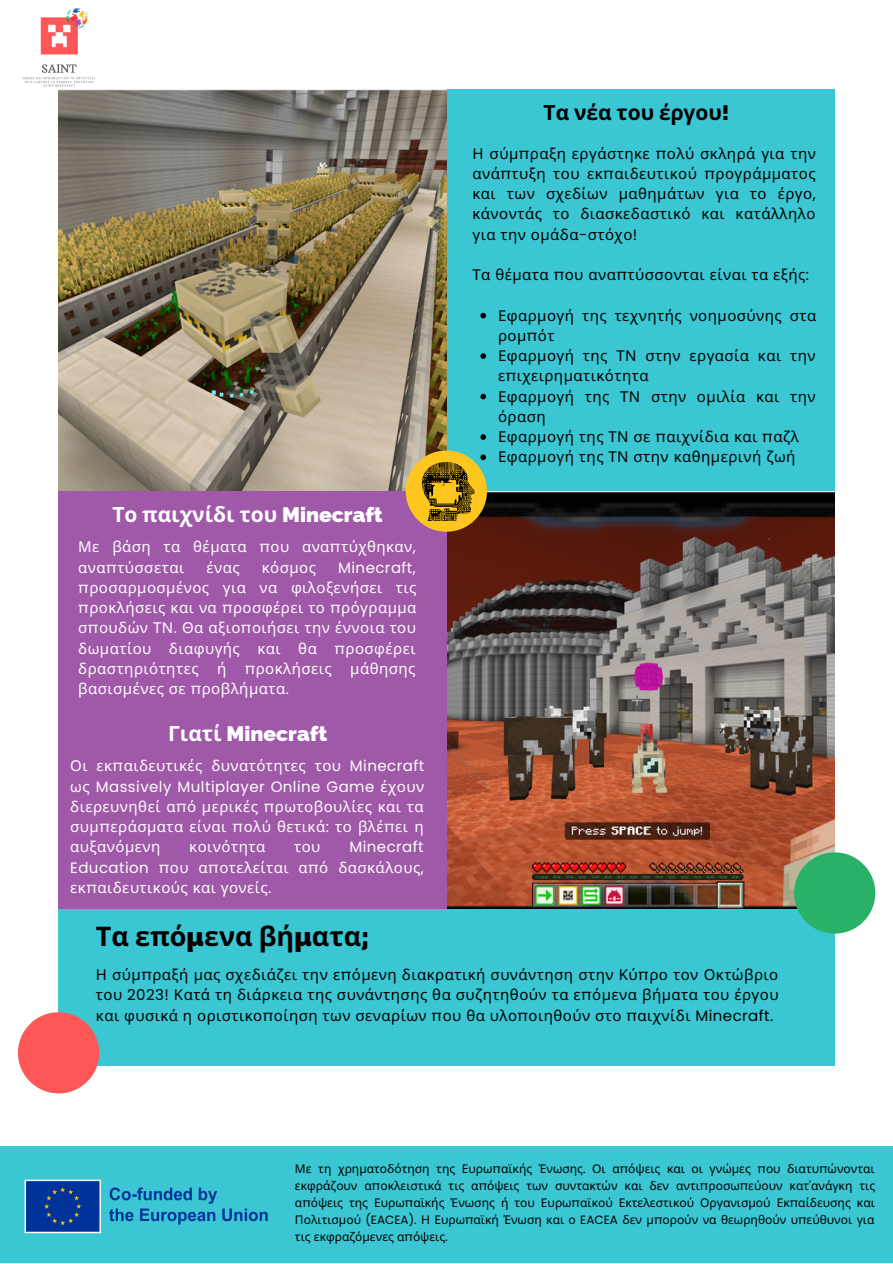
<style>
.page{position:relative;width:893px;height:1264px;background:#fff}
.page>*{position:absolute;margin:0;border:0;box-sizing:border-box;transform-origin:0 0}
.t1{font:700 27px "Noto Sans";color:#000}
.t2{font:700 21px "Noto Sans";color:#fff}
.t3{font:700 21px "Noto Sans";color:#000}
.t4{font:800 21px "Raleway";color:#fff}
.t5{font:15px/20.2px "Noto Sans";letter-spacing:.03em;color:#000}
.t6{font:15px/20.2px "Noto Sans";letter-spacing:.03em;color:#fff;text-align:justify}
.t7{font:12px/17px "Noto Sans";color:#000;text-align:justify}
.s1{font-family:"Raleway";font-weight:800}
.s2{font-family:"Poppins"}
.s3{font-family:"Noto Sans";font-weight:700}
</style>
<div class="page">
<div style="left:59px;top:908px;width:775px;height:157px;background:#3ac7d3"></div>
<img style="left:446px;top:491px;width:388px;height:417px">
<div style="left:59px;top:491px;width:387px;height:417px;background:#a058a9"></div>
<img style="left:59px;top:89px;width:388px;height:402px">
<div style="left:447px;top:89px;width:387px;height:402px;background:#3ac7d3"></div>
<div style="left:794px;top:852px;width:81px;height:81px;background:#29b167;border-radius:50%"></div>
<div style="left:405px;top:450px;width:82px;height:81px;background:#ffc61f;border-radius:50%"></div>
<div style="left:18px;top:1012px;width:81px;height:81px;background:#ff5757;border-radius:50%"></div>
<img style="left:22px;top:7px;width:105px;height:107px">
<div style="left:0;top:1146px;width:892px;height:116px;background:#3ac7d3"></div>
<img style="left:423px;top:462px;width:51px;height:58px">
<img style="left:24px;top:1179px;width:244px;height:55px">
<svg style="left:480px;top:313px;width:6px;height:5px"></svg>
<svg style="left:480px;top:353px;width:6px;height:6px"></svg>
<svg style="left:480px;top:394px;width:6px;height:5px"></svg>
<svg style="left:480px;top:434px;width:6px;height:6px"></svg>
<svg style="left:480px;top:454px;width:6px;height:6px"></svg>
<p class="t3" style="left:543px;top:97px;width:187px">Τα νέα του έργου<span class="s1">!</span></p>
<p class="t5" style="left:472px;top:143px;width:345px;text-align:justify">Η σύμ<span class="s2">π</span>ραξη εργάστηκε <span class="s2">π</span>ολύ σκληρά για την ανά<span class="s2">π</span>τυξη του εκ<span class="s2">π</span>αιδευτικού <span class="s2">π</span>ρογράμματος και των σχεδίων μαθημάτων για το έργο<span class="s2">, </span>κάνοντάς το διασκεδαστικό και κατάλληλο για την ομάδα<span class="s2">-</span>στόχο<span class="s2">!</span></p>
<p class="t5" style="left:472px;top:264px;width:338px">Τα θέματα <span class="s2">π</span>ου ανα<span class="s2">π</span>τύσσονται είναι τα εξής<span class="s2">:</span></p>
<p class="t2" style="left:112px;top:499px;width:272px">Το παιχνίδι του <span class="s1">Minecraft</span></p>
<p class="t6" style="left:78px;top:536px;width:339px">Με βάση τα θέματα <span class="s2">π</span>ου ανα<span class="s2">π</span>τύχθηκαν<span class="s2">, </span>ανα<span class="s2">π</span>τύσσεται</p>
<p class="t6" style="left:206px;top:556px;width:35px">ένας</p>
<p class="t6" style="left:262px;top:556px;width:56px">κόσμος</p>
<p class="t6" style="left:78px;top:556px;width:340px;text-indent:260px"><span class="s2">Minecraft, π</span>ροσαρμοσμένος για να φιλοξενήσει τις <span class="s2">π</span>ροκλήσεις και να <span class="s2">π</span>ροσφέρει το <span class="s2">π</span>ρόγραμμα σ<span class="s2">π</span>ουδών ΤΝ<span class="s2">.</span> Θα αξιο<span class="s2">π</span>οιήσει την έννοια του δωματίου διαφυγής και θα <span class="s2">π</span>ροσφέρει δραστηριότητες ή <span class="s2">π</span>ροκλήσεις μάθησης βασισμένες σε <span class="s2">π</span>ροβλήματα<span class="s2">.</span></p>
<p class="t4" style="left:168px;top:721px;width:161px"><span class="s3">Γιατί</span> Minecraft</p>
<p class="t6" style="left:70px;top:755px;width:355px">Οι εκ<span class="s2">π</span>αιδευτικές δυνατότητες του <span class="s2">Minecraft </span>ως <span class="s2">Massively Multiplayer Online Game</span> έχουν διερευνηθεί α<span class="s2">π</span>ό μερικές <span class="s2">π</span>ρωτοβουλίες και τα συμ<span class="s2">π</span>εράσματα είναι <span class="s2">π</span>ολύ θετικά<span class="s2">:</span> το βλέ<span class="s2">π</span>ει η αυξανόμενη</p>
<p class="t6" style="left:189px;top:836px;width:77px">κοινότητα</p>
<p class="t6" style="left:294px;top:836px;width:28px">του</p>
<p class="t6" style="left:70px;top:836px;width:355px;text-indent:279px"><span class="s2">Minecraft Education π</span>ου α<span class="s2">π</span>οτελείται α<span class="s2">π</span>ό δασκάλους<span class="s2">, </span>εκ<span class="s2">π</span>αιδευτικούς και γονείς<span class="s2">.</span></p>
<p class="t5" style="left:498px;top:305px;width:320px">Εφαρμογή της τεχνητής νοημοσύνης στα ρομ<span class="s2">π</span>ότ</p>
<p class="t5" style="left:498px;top:345px;width:319px">Εφαρμογή της ΤΝ στην εργασία και την ε<span class="s2">π</span>ιχειρηματικότητα</p>
<p class="t5" style="left:498px;top:386px;width:319px">Εφαρμογή της ΤΝ στην ομιλία και την όραση</p>
<p class="t5" style="left:498px;top:426px;width:302px">Εφαρμογή της ΤΝ σε <span class="s2">π</span>αιχνίδια και <span class="s2">π</span>αζλ</p>
<p class="t5" style="left:498px;top:446px;width:299px">Εφαρμογή της ΤΝ στην καθημερινή ζωή</p>
<p class="t1" style="left:96px;top:917px;width:274px">Τα επό<span class="s1">μ</span>ενα βή<span class="s1">μ</span>ατα<span class="s1">;</span></p>
<p class="t5" style="left:96px;top:964px;width:684px;text-align:justify">Η σύμ<span class="s2">π</span>ραξή μας σχεδιάζει την ε<span class="s2">π</span>όμενη διακρατική συνάντηση στην Κύ<span class="s2">π</span>ρο τον Οκτώβριο του <span class="s2">2023!</span> Κατά τη διάρκεια της συνάντησης θα συζητηθούν τα ε<span class="s2">π</span>όμενα βήματα του έργου και φυσικά η οριστικο<span class="s2">π</span>οίηση των σεναρίων <span class="s2">π</span>ου θα υλο<span class="s2">π</span>οιηθούν στο <span class="s2">π</span>αιχνίδι <span class="s2">Minecraft.</span></p>
<p class="t7" style="left:295px;top:1159px;width:581px">Με τη χρηματοδότηση της Ευρω<span class="s2">π</span>αϊκής Ένωσης<span class="s2">.</span> Οι α<span class="s2">π</span>όψεις και οι γνώμες <span class="s2">π</span>ου διατυ<span class="s2">π</span>ώνονται εκφράζουν α<span class="s2">π</span>οκλειστικά τις α<span class="s2">π</span>όψεις των συντακτών και δεν αντι<span class="s2">π</span>ροσω<span class="s2">π</span>εύουν κατ<span class="s2">'</span>ανάγκη τις α<span class="s2">π</span>όψεις της Ευρω<span class="s2">π</span>αϊκής Ένωσης ή του Ευρω<span class="s2">π</span>αϊκού Εκτελεστικού Οργανισμού Εκ<span class="s2">π</span>αίδευσης και Πολιτισμού <span class="s2">(EACEA).</span> Η Ευρω<span class="s2">π</span>αϊκή Ένωση και ο <span class="s2">EACEA</span> δεν μ<span class="s2">π</span>ορούν να θεωρηθούν υ<span class="s2">π</span>εύθυνοι για τις εκφραζόμενες α<span class="s2">π</span>όψεις<span class="s2">.</span></p>
</div>
